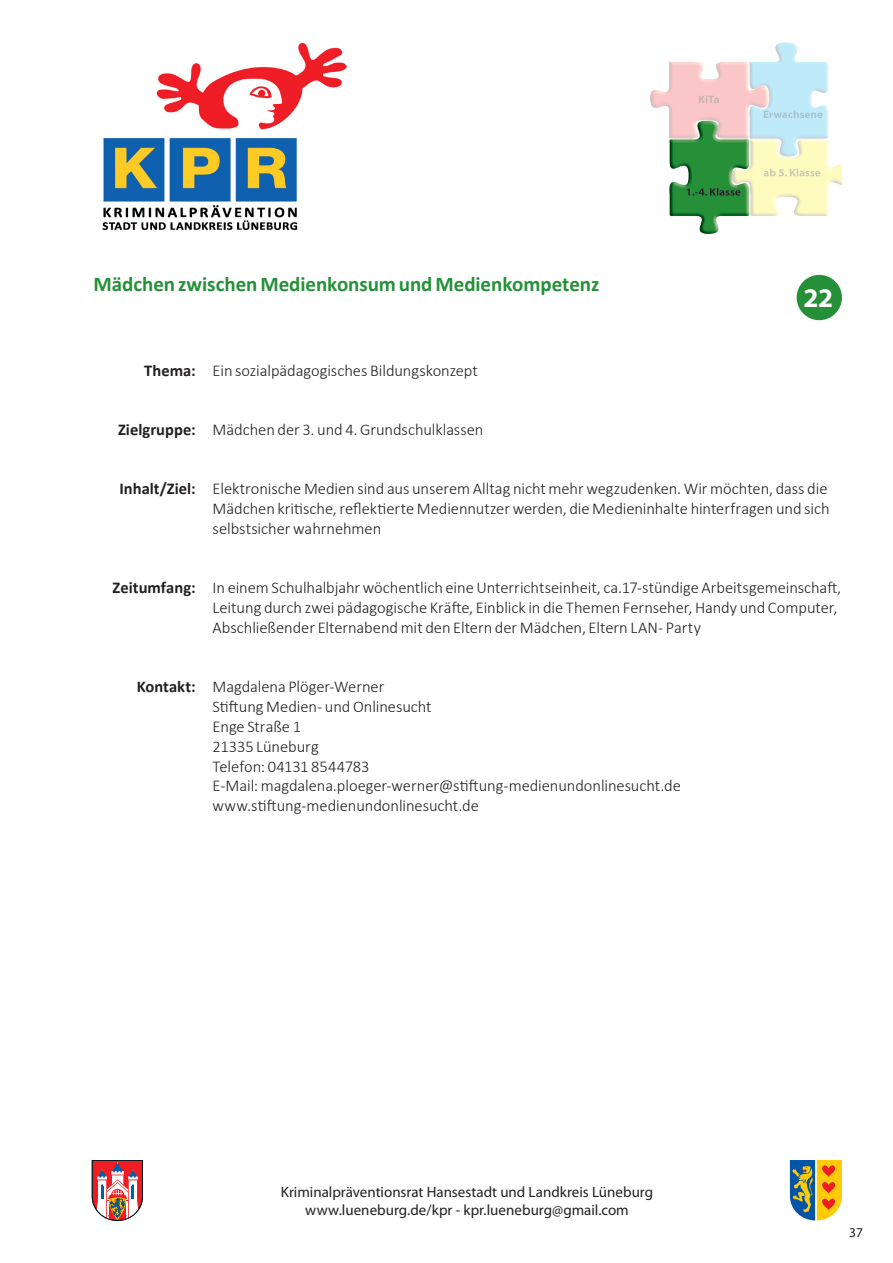
<style>
.page{position:relative;width:893px;height:1263px;background:#fff}
.page>*{position:absolute;margin:0;border:0;box-sizing:border-box;transform-origin:0 0}
.t1{font:700 27px "Myriad Pro";color:#fff}
.Headline{font:700 21px "Calibri";letter-spacing:-.005em;color:#269039}
.Fließtext_o__Einzug{font:300 16.5px/19.8px "Calibri";letter-spacing:-.005em;color:#231f20}
.Zwischenüberschrift{font:700 16.5px "Calibri";color:#231f20}
.t2{font:15px/18px "Myriad Pro";color:#231f20;text-align:center}
.t3{font:13.5px "Myriad Pro";color:#231f20}
</style>
<div class="page">
<img style="left:102px;top:43px;width:244px;height:187px">
<svg style="left:790px;top:1160px;width:52px;height:60px;background:#ab9a59"></svg>
<svg style="left:92px;top:1160px;width:51px;height:60px"></svg>
<img style="left:651px;top:43px;width:191px;height:191px">
<div style="left:797px;top:276px;width:44px;height:43px;background:#269039;border-radius:50%"></div>
<div style="left:797px;top:275px;width:45px;height:45px;border:2px solid #269039;border-radius:50%"></div>
<p class="Headline" style="left:94px;top:269px;width:507px">Mädchen zwischen Medienkonsum und Medienkompetenz</p>
<p class="Zwischenüberschrift" style="left:144px;top:358px;width:53px">Thema:</p>
<p class="Zwischenüberschrift" style="left:118px;top:418px;width:79px">Zielgruppe:</p>
<p class="Fließtext_o__Einzug" style="left:213px;top:360px;width:267px">Ein sozialpädagogisches Bildungskonzept</p>
<p class="Fließtext_o__Einzug" style="left:213px;top:419px;width:272px">Mädchen der 3. und 4. Grundschulklassen</p>
<p class="t1" style="left:804px;top:280px;width:31px">22</p>
<p class="Zwischenüberschrift" style="left:120px;top:477px;width:78px">Inhalt/Ziel:</p>
<p class="Fließtext_o__Einzug" style="left:213px;top:479px;width:618px">Elektronische Medien sind aus unserem Alltag nicht mehr wegzudenken. Wir möchten, dass die<br>Mädchen kritische, reflektierte Mediennutzer werden, die Medieninhalte hinterfragen und sich selbstsicher wahrnehmen</p>
<p class="Zwischenüberschrift" style="left:113px;top:576px;width:84px">Zeitumfang:</p>
<p class="Zwischenüberschrift" style="left:137px;top:675px;width:60px">Kontakt:</p>
<p class="Fließtext_o__Einzug" style="left:213px;top:578px;width:630px">In einem Schulhalbjahr wöchentlich eine Unterrichtseinheit, ca.17-stündige Arbeitsgemeinschaft,<br>Leitung durch zwei pädagogische Kräfte, Einblick in die Themen Fernseher, Handy und Computer,<br>Abschließender Elternabend mit den Eltern der Mädchen, Eltern LAN- Party</p>
<p class="Fließtext_o__Einzug" style="left:213px;top:677px;width:173px">Magdalena Plöger-Werner</p>
<p class="Fließtext_o__Einzug" style="left:213px;top:697px;width:221px">Stiftung Medien- und Onlinesucht</p>
<p class="Fließtext_o__Einzug" style="left:213px;top:716px;width:90px">Enge Straße 1</p>
<p class="Fließtext_o__Einzug" style="left:213px;top:736px;width:108px">21335 Lüneburg</p>
<p class="Fließtext_o__Einzug" style="left:213px;top:756px;width:159px">Telefon: 04131 8544783</p>
<p class="Fließtext_o__Einzug" style="left:213px;top:776px;width:470px">E-Mail: magdalena.ploeger-werner@stiftung-medienundonlinesucht.de</p>
<p class="Fließtext_o__Einzug" style="left:213px;top:796px;width:268px">www.stiftung-medienundonlinesucht.de</p>
<p class="t2" style="left:281px;top:1183px;width:374px">Kriminalpräventionsrat Hansestadt und Landkreis Lüneburg www.lueneburg.de/kpr - kpr.lueneburg@gmail.com</p>
<p class="t3" style="left:849px;top:1224px;width:15px">37</p>
</div>
